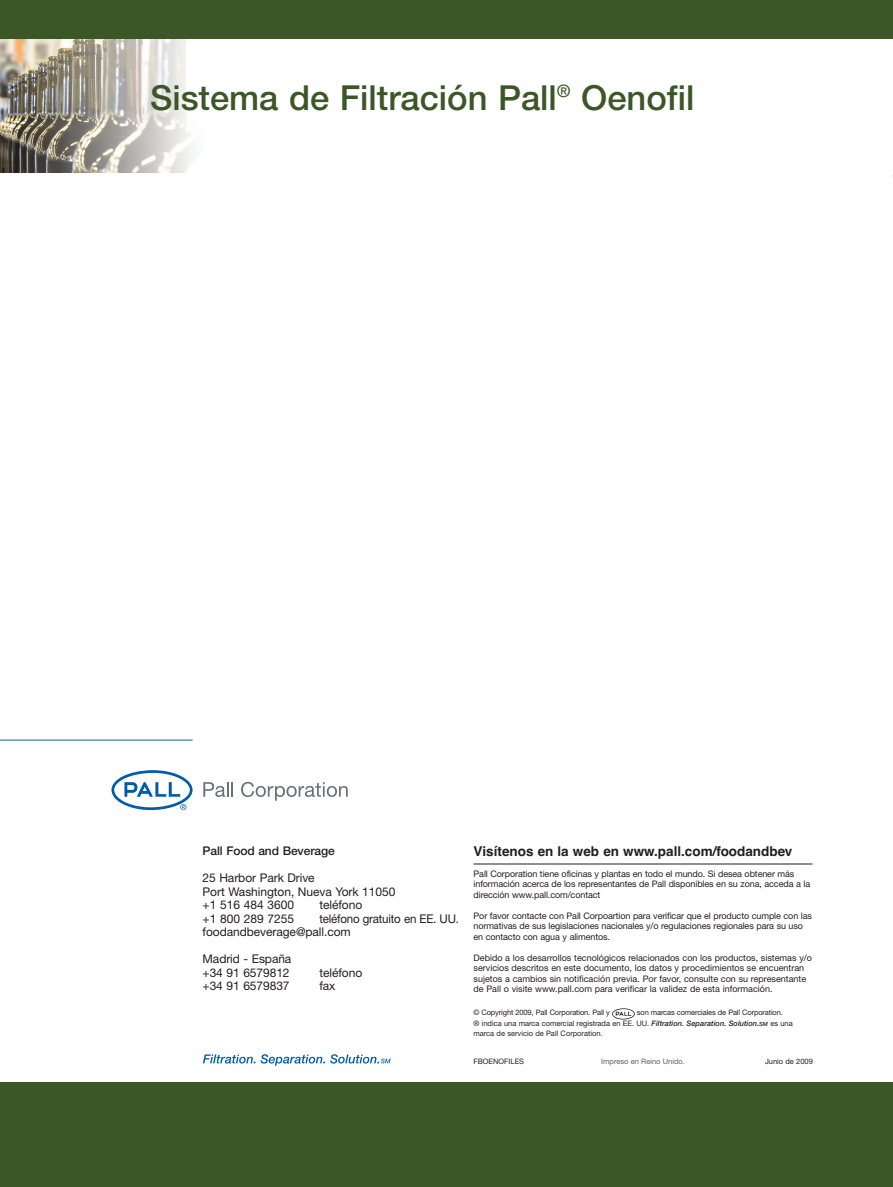
<style>
.page{position:relative;width:893px;height:1187px;background:#fff}
.page>*{position:absolute;margin:0;border:0;box-sizing:border-box;transform-origin:0 0}
.t1{font:500 34.5px "Helvetica Neue";color:#3c5727}
.t2{font:700 13.5px "Helvetica";color:#231f20}
.t3{font:12px/13.5px "Helvetica Neue";letter-spacing:-.005em;color:#231f20}
.t4{font:12px/13.5px "Helvetica Neue";letter-spacing:-.005em;color:#231f20;scale:.96 1}
.t5{font:500 12px "Helvetica Neue";letter-spacing:-.005em;color:#231f20}
.t6{font:9px/10.5px "Helvetica Neue";letter-spacing:-.01em;color:#231f20}
.t7{font:7.5px/10.5px "Helvetica Neue";color:#231f20}
.t8{font:7.5px "Helvetica Neue";color:#52626f}
.s1{font-weight:500;font-style:italic}
.s2{font-weight:500;font-style:italic;font-size:5.7px}
</style>
<div class="page">
<div style="left:0;top:1082px;width:893px;height:104px;background:#3c5727"></div>
<img style="left:0;top:38px;width:345px;height:134px">
<div style="left:0;top:0;width:893px;height:38px;background:#3c5727"></div>
<svg style="left:203px;top:1054px;width:188px;height:11px"></svg>
<hr style="left:473px;top:863px;width:339px;height:1px;background:#231f20">
<svg style="left:612px;top:1008px;width:23px;height:11px"></svg>
<svg style="left:203px;top:782px;width:30px;height:14px"></svg>
<svg style="left:241px;top:781px;width:107px;height:19px"></svg>
<svg style="left:111px;top:770px;width:82px;height:40px"></svg>
<hr style="left:0;top:739px;width:193px;height:1px;background:#0d60ae">
<h1 class="t1" style="left:150px;top:85px;width:546px">Sistema de Filtración Pall<sup>®</sup> Oenofil</h1>
<h3 class="t5" style="left:203px;top:846px;width:134px">Pall Food and Beverage</h3>
<h3 class="t3" style="left:203px;top:872px;width:194px">25 Harbor Park Drive<br>Port Washington, Nueva York 11050 +1 516 484 3600</h3>
<h3 class="t3" style="left:319px;top:899px;width:44px">teléfono</h3>
<h3 class="t4" style="left:203px;top:913px;width:269px;text-indent:117px">teléfono gratuito en EE. UU. foodandbeverage@pall.com</h3>
<h3 class="t3" style="left:203px;top:953px;width:90px">Madrid - España +34 91 6579812</h3>
<h3 class="t3" style="left:203px;top:913px;width:93px">+1 800 289 7255</h3>
<h3 class="t3" style="left:319px;top:967px;width:44px">teléfono</h3>
<h3 class="t3" style="left:203px;top:980px;width:89px">+34 91 6579837</h3>
<h3 class="t3" style="left:319px;top:980px;width:18px">fax</h3>
<h2 class="t2" style="left:473px;top:846px;width:320px">Visítenos en la web en www.pall.com/foodandbev</h2>
<p class="t6" style="left:473px;top:869px;width:338px">Pall Corporation tiene oficinas y plantas en todo el mundo. Si desea obtener más información acerca de los representantes de Pall disponibles en su zona, acceda a la dirección www.pall.com/contact</p>
<p class="t6" style="left:473px;top:911px;width:340px">Por favor contacte con Pall Corpoartion para verificar que el producto cumple con las normativas de sus legislaciones nacionales y/o regulaciones regionales para su uso en contacto con agua y alimentos.</p>
<p class="t6" style="left:473px;top:953px;width:340px">Debido a los desarrollos tecnológicos relacionados con los productos, sistemas y/o servicios descritos en este documento, los datos y procedimientos se encuentran sujetos a cambios sin notificación previa. Por favor, consulte con su representante de Pall o visite www.pall.com para verificar la validez de esta información.</p>
<p class="t7" style="left:473px;top:1008px;width:138px">© Copyright 2009, Pall Corporation. Pall y</p>
<p class="t7" style="left:473px;top:1008px;width:321px;text-indent:163px">son marcas comerciales de Pall Corporation.<br>® indica una marca comercial registrada en EE. UU. <span class="s1">Filtration. Separation. Solution.</span><span class="s2">SM</span> es una marca de servicio de Pall Corporation.</p>
<p class="t7" style="left:473px;top:1056px;width:52px">FBOENOFILES</p>
<p class="t8" style="left:601px;top:1058px;width:85px">Impreso en Reino Unido.</p>
<p class="t7" style="left:765px;top:1056px;width:49px">Junio de 2009</p>
</div>
